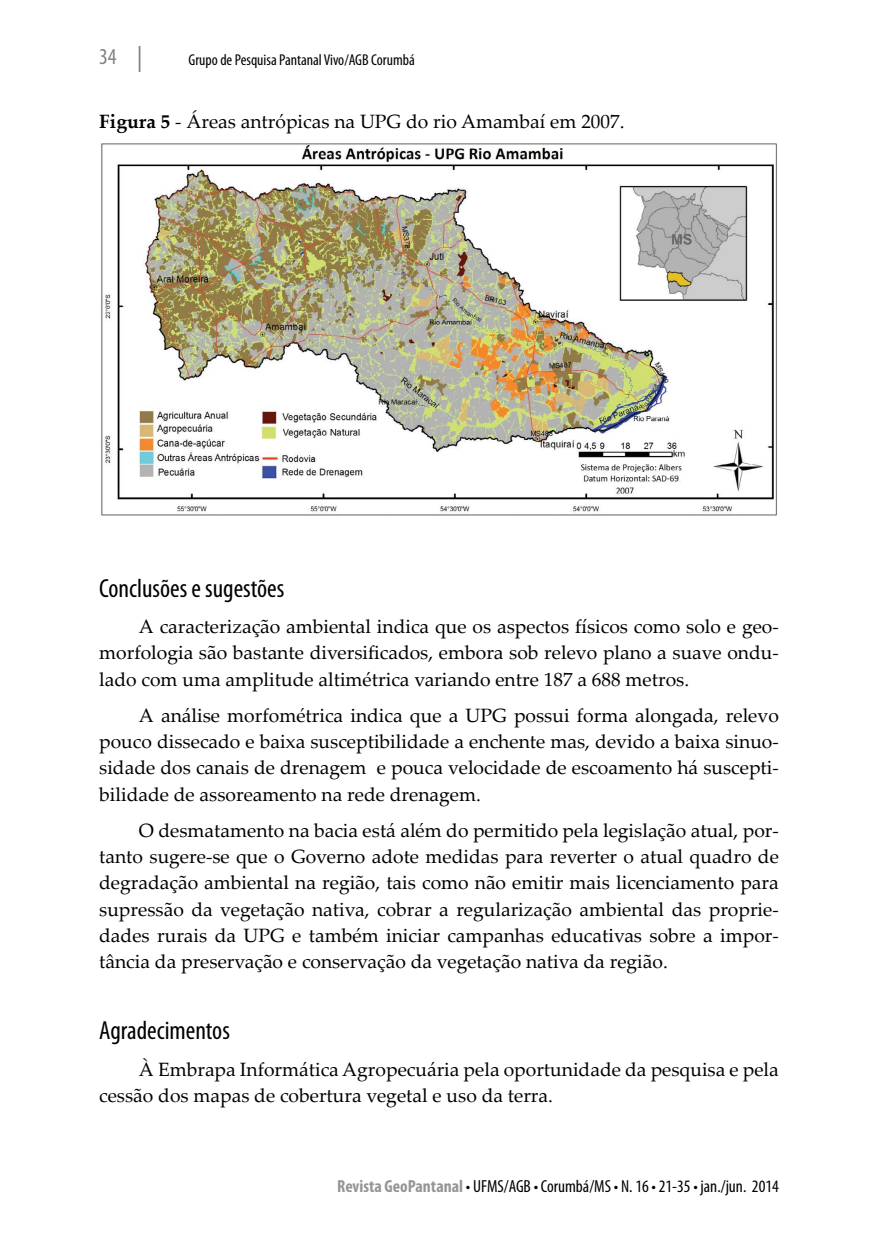
<style>
.page{position:relative;width:893px;height:1241px;background:#fff}
.page>*{position:absolute;margin:0;border:0;box-sizing:border-box;transform-origin:0 0}
.t1{font:condensed 26.25px "Myriad Pro";color:#000}
.t2{font:condensed 22.75px "Myriad Pro";color:#808285}
.t3{font:19.25px/26.2px "Palatino Linotype";color:#000;text-align:justify}
.t4{font:condensed 17.5px "Myriad Pro";color:#000}
.t5{font:condensed 15.75px "Myriad Pro";color:#000}
.s1{font-weight:700}
.s2{font-weight:700;color:#939598}
</style>
<div class="page">
<svg style="left:139px;top:46px;width:1px;height:26px"></svg>
<img style="left:101px;top:143px;width:676px;height:373px">
<p class="t2" style="left:99px;top:44px;width:19px">34</p>
<p class="t5" style="left:189px;top:51px;width:228px">Grupo de Pesquisa Pantanal Vivo/AGB Corumbá</p>
<p class="t3" style="left:99px;top:108px;width:527px"><span class="s1">Figura 5</span> - Áreas antrópicas na UPG do rio Amambaí em 2007.</p>
<h1 class="t1" style="left:99px;top:574px;width:187px">Conclusões e sugestões</h1>
<p class="t3" style="left:99px;top:612px;width:681px;text-indent:40px">A caracterização ambiental indica que os aspectos físicos como solo e geo&shy;morfologia são bastante diversificados, embora sob relevo plano a suave ondu&shy;lado com uma amplitude altimétrica variando entre 187 a 688 metros.</p>
<p class="t3" style="left:99px;top:701px;width:681px;text-indent:40px">A análise morfométrica indica que a UPG possui forma alongada, relevo pouco dissecado e baixa susceptibilidade a enchente mas, devido a baixa sinuo&shy;sidade dos canais de drenagem e pouca velocidade de escoamento há suscepti&shy;bilidade de assoreamento na rede drenagem.</p>
<p class="t3" style="left:99px;top:816px;width:681px;text-indent:40px">O desmatamento na bacia está além do permitido pela legislação atual, por&shy;tanto sugere-se que o Governo adote medidas para reverter o atual quadro de degradação ambiental na região, tais como não emitir mais licenciamento para supressão da vegetação nativa, cobrar a regularização ambiental das proprie&shy;dades rurais da UPG e também iniciar campanhas educativas sobre a impor&shy;tância da preservação e conservação da vegetação nativa da região.</p>
<h1 class="t1" style="left:99px;top:1016px;width:132px">Agradecimentos</h1>
<p class="t3" style="left:99px;top:1054px;width:681px;text-indent:40px">À Embrapa Informática Agropecuária pela oportunidade da pesquisa e pela cessão dos mapas de cobertura vegetal e uso da terra.</p>
<p class="t4" style="left:337px;top:1176px;width:443px"><span class="s2">Revista GeoPantanal</span> • UFMS/AGB • Corumbá/MS • N. 16 • 21-35 • jan./jun. 2014</p>
</div>
